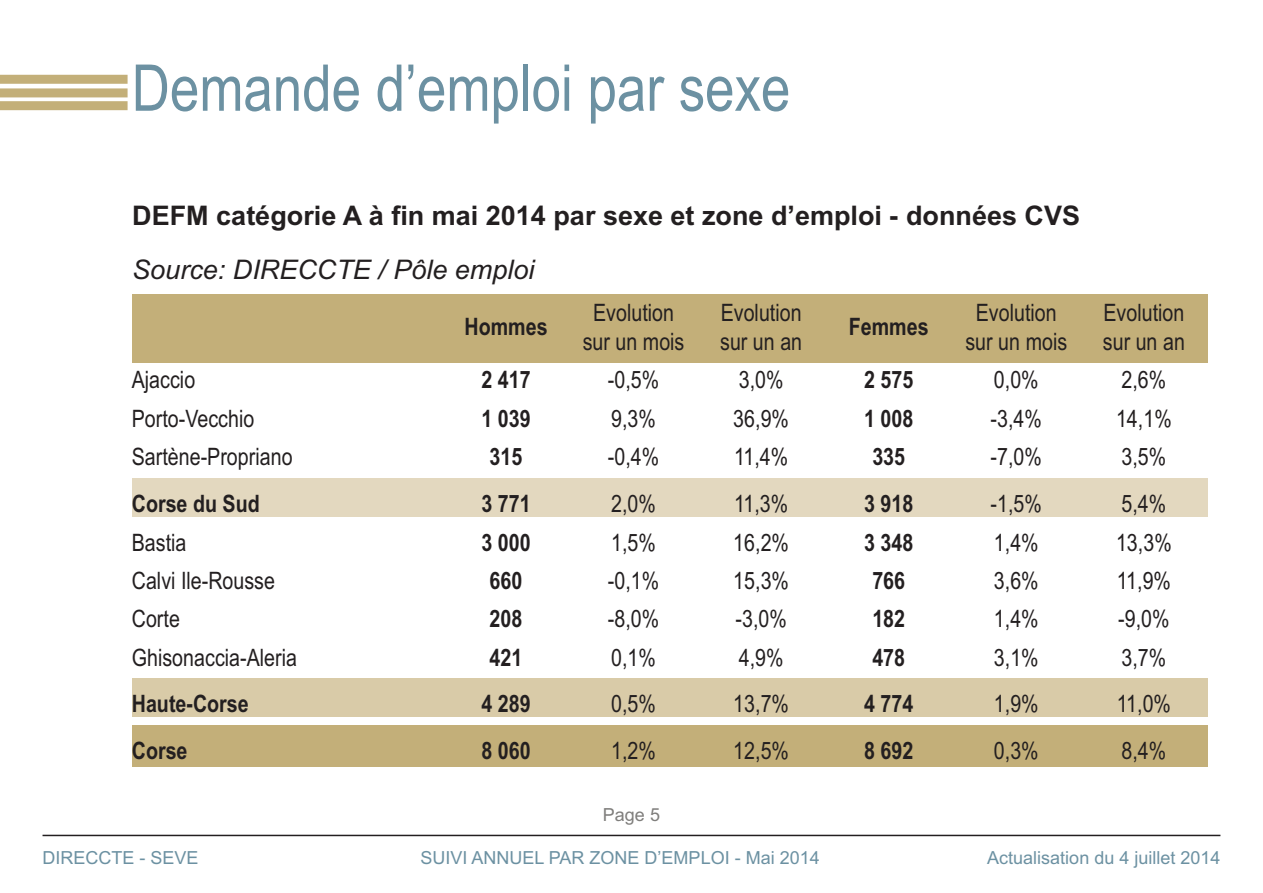
<style>
.page{position:relative;width:1263px;height:893px;background:#fff}
.page>*{position:absolute;margin:0;border:0;box-sizing:border-box;transform-origin:0 0}
.t1{font:64.5px "Arial Narrow";color:#6c91a2}
.t2{font:700 27px "Arial";color:#231f20}
.t3{font:italic 27px "Arial";color:#231f20}
.t4{font:24px/28.8px "Arial Narrow";color:#231f20;text-align:center}
.t5{font:700 24px "Arial Narrow";color:#231f20}
.t6{font:18px "Arial";color:#6c91a2}
.t7{font:18px "Arial";color:#7f7e7c}
</style>
<div class="page">
<div style="left:0;top:75px;width:128px;height:9px;background:#c3af79"></div>
<div style="left:0;top:101px;width:128px;height:9px;background:#c3af79"></div>
<div style="left:0;top:88px;width:128px;height:9px;background:#c3af79"></div>
<div style="left:132px;top:295px;width:310px;height:68px;background:#c3af79"></div>
<div style="left:442px;top:295px;width:128px;height:68px;background:#c3af79"></div>
<div style="left:570px;top:295px;width:127px;height:68px;background:#c3af79"></div>
<div style="left:697px;top:295px;width:128px;height:68px;background:#c3af79"></div>
<div style="left:825px;top:295px;width:127px;height:68px;background:#c3af79"></div>
<div style="left:952px;top:295px;width:128px;height:68px;background:#c3af79"></div>
<div style="left:1080px;top:295px;width:128px;height:68px;background:#c3af79"></div>
<div style="left:132px;top:478px;width:310px;height:39px;background:#e3d8bf"></div>
<div style="left:442px;top:478px;width:128px;height:39px;background:#e3d8bf"></div>
<div style="left:570px;top:478px;width:127px;height:39px;background:#e3d8bf"></div>
<div style="left:697px;top:478px;width:128px;height:39px;background:#e3d8bf"></div>
<div style="left:825px;top:478px;width:127px;height:39px;background:#e3d8bf"></div>
<div style="left:952px;top:478px;width:128px;height:39px;background:#e3d8bf"></div>
<div style="left:1080px;top:478px;width:128px;height:39px;background:#e3d8bf"></div>
<div style="left:132px;top:679px;width:310px;height:38px;background:#d9cba8"></div>
<div style="left:442px;top:679px;width:128px;height:38px;background:#d9cba8"></div>
<div style="left:570px;top:679px;width:127px;height:38px;background:#d9cba8"></div>
<div style="left:697px;top:679px;width:128px;height:38px;background:#d9cba8"></div>
<div style="left:825px;top:679px;width:127px;height:38px;background:#d9cba8"></div>
<div style="left:952px;top:679px;width:128px;height:38px;background:#d9cba8"></div>
<div style="left:1080px;top:679px;width:128px;height:38px;background:#d9cba8"></div>
<div style="left:132px;top:726px;width:310px;height:38px;background:#c3af79"></div>
<div style="left:442px;top:726px;width:128px;height:38px;background:#c3af79"></div>
<div style="left:570px;top:726px;width:127px;height:38px;background:#c3af79"></div>
<div style="left:697px;top:726px;width:128px;height:38px;background:#c3af79"></div>
<div style="left:825px;top:726px;width:127px;height:38px;background:#c3af79"></div>
<div style="left:952px;top:726px;width:128px;height:38px;background:#c3af79"></div>
<div style="left:1080px;top:726px;width:128px;height:38px;background:#c3af79"></div>
<hr style="left:132px;top:764px;width:310px;height:2px;background:#c3af79">
<hr style="left:442px;top:764px;width:128px;height:2px;background:#c3af79">
<hr style="left:570px;top:764px;width:127px;height:2px;background:#c3af79">
<hr style="left:697px;top:764px;width:128px;height:2px;background:#c3af79">
<hr style="left:825px;top:764px;width:127px;height:2px;background:#c3af79">
<hr style="left:952px;top:764px;width:128px;height:2px;background:#c3af79">
<hr style="left:1080px;top:764px;width:128px;height:2px;background:#c3af79">
<hr style="left:43px;top:835px;width:1177px;height:1px;background:#231f20">
<h1 class="t1" style="left:132px;top:51px;width:660px">Demande d’emploi par sexe</h1>
<p class="t2" style="left:132px;top:200px;width:949px">DEFM catégorie A à fin mai 2014 par sexe et zone d’emploi - données CVS</p>
<p class="t3" style="left:132px;top:254px;width:404px">Source: DIRECCTE / Pôle emploi</p>
<p class="t5" style="left:464px;top:313px;width:85px">Hommes</p>
<p class="t4" style="left:583px;top:298px;width:103px">Evolution sur un mois</p>
<p class="t4" style="left:720px;top:298px;width:84px;text-align:left">Evolution sur un an</p>
<p class="t5" style="left:849px;top:313px;width:81px">Femmes</p>
<p class="t4" style="left:965px;top:298px;width:103px">Evolution sur un mois</p>
<p class="t4" style="left:1103px;top:298px;width:84px;text-align:left">Evolution sur un an</p>
<p class="t4" style="left:132px;top:366px;width:65px">Ajaccio</p>
<p class="t5" style="left:481px;top:366px;width:51px">2 417</p>
<p class="t4" style="left:608px;top:366px;width:53px">-0,5%</p>
<p class="t4" style="left:739px;top:366px;width:46px">3,0%</p>
<p class="t5" style="left:864px;top:366px;width:51px">2 575</p>
<p class="t4" style="left:994px;top:366px;width:46px">0,0%</p>
<p class="t4" style="left:1121px;top:366px;width:46px">2,6%</p>
<p class="t4" style="left:132px;top:404px;width:124px">Porto-Vecchio</p>
<p class="t5" style="left:481px;top:404px;width:51px">1 039</p>
<p class="t4" style="left:611px;top:404px;width:46px">9,3%</p>
<p class="t4" style="left:733px;top:404px;width:57px">36,9%</p>
<p class="t5" style="left:864px;top:404px;width:51px">1 008</p>
<p class="t4" style="left:991px;top:404px;width:53px">-3,4%</p>
<p class="t4" style="left:1116px;top:404px;width:57px">14,1%</p>
<p class="t4" style="left:132px;top:443px;width:162px">Sartène-Propriano</p>
<p class="t5" style="left:490px;top:443px;width:34px">315</p>
<p class="t4" style="left:608px;top:443px;width:53px">-0,4%</p>
<p class="t4" style="left:734px;top:443px;width:56px">11,4%</p>
<p class="t5" style="left:872px;top:443px;width:34px">335</p>
<p class="t4" style="left:991px;top:443px;width:53px">-7,0%</p>
<p class="t4" style="left:1121px;top:443px;width:46px">3,5%</p>
<p class="t5" style="left:132px;top:489px;width:129px">Corse du Sud</p>
<p class="t5" style="left:481px;top:489px;width:51px">3 771</p>
<p class="t4" style="left:611px;top:489px;width:46px">2,0%</p>
<p class="t4" style="left:734px;top:489px;width:56px">11,3%</p>
<p class="t5" style="left:864px;top:489px;width:51px">3 918</p>
<p class="t4" style="left:991px;top:489px;width:53px">-1,5%</p>
<p class="t4" style="left:1121px;top:489px;width:46px">5,4%</p>
<p class="t4" style="left:132px;top:528px;width:56px">Bastia</p>
<p class="t5" style="left:481px;top:528px;width:51px">3 000</p>
<p class="t4" style="left:611px;top:528px;width:46px">1,5%</p>
<p class="t4" style="left:733px;top:528px;width:57px">16,2%</p>
<p class="t5" style="left:864px;top:528px;width:51px">3 348</p>
<p class="t4" style="left:994px;top:528px;width:46px">1,4%</p>
<p class="t4" style="left:1116px;top:528px;width:57px">13,3%</p>
<p class="t4" style="left:132px;top:566px;width:145px">Calvi Ile-Rousse</p>
<p class="t5" style="left:490px;top:567px;width:34px">660</p>
<p class="t4" style="left:608px;top:566px;width:53px">-0,1%</p>
<p class="t4" style="left:733px;top:566px;width:57px">15,3%</p>
<p class="t5" style="left:872px;top:567px;width:34px">766</p>
<p class="t4" style="left:994px;top:566px;width:46px">3,6%</p>
<p class="t4" style="left:1117px;top:566px;width:56px">11,9%</p>
<p class="t4" style="left:132px;top:605px;width:50px">Corte</p>
<p class="t5" style="left:490px;top:605px;width:34px">208</p>
<p class="t4" style="left:608px;top:605px;width:53px">-8,0%</p>
<p class="t4" style="left:735px;top:605px;width:53px">-3,0%</p>
<p class="t5" style="left:872px;top:605px;width:34px">182</p>
<p class="t4" style="left:994px;top:605px;width:46px">1,4%</p>
<p class="t4" style="left:1118px;top:605px;width:53px">-9,0%</p>
<p class="t4" style="left:132px;top:643px;width:167px">Ghisonaccia-Aleria</p>
<p class="t5" style="left:490px;top:643px;width:34px">421</p>
<p class="t4" style="left:611px;top:643px;width:46px">0,1%</p>
<p class="t4" style="left:739px;top:643px;width:46px">4,9%</p>
<p class="t5" style="left:872px;top:643px;width:34px">478</p>
<p class="t4" style="left:994px;top:643px;width:46px">3,1%</p>
<p class="t4" style="left:1121px;top:643px;width:46px">3,7%</p>
<p class="t5" style="left:132px;top:690px;width:118px">Haute-Corse</p>
<p class="t5" style="left:481px;top:690px;width:51px">4 289</p>
<p class="t4" style="left:611px;top:689px;width:46px">0,5%</p>
<p class="t4" style="left:733px;top:689px;width:57px">13,7%</p>
<p class="t5" style="left:864px;top:690px;width:51px">4 774</p>
<p class="t4" style="left:994px;top:689px;width:46px">1,9%</p>
<p class="t4" style="left:1117px;top:689px;width:56px">11,0%</p>
<p class="t5" style="left:132px;top:737px;width:57px">Corse</p>
<p class="t5" style="left:481px;top:737px;width:51px">8 060</p>
<p class="t4" style="left:611px;top:736px;width:46px">1,2%</p>
<p class="t4" style="left:733px;top:736px;width:57px">12,5%</p>
<p class="t5" style="left:864px;top:737px;width:51px">8 692</p>
<p class="t4" style="left:994px;top:736px;width:46px">0,3%</p>
<p class="t4" style="left:1121px;top:736px;width:46px">8,4%</p>
<p class="t7" style="left:603px;top:804px;width:59px">Page 5</p>
<p class="t6" style="left:43px;top:847px;width:158px">DIRECCTE - SEVE</p>
<p class="t6" style="left:421px;top:847px;width:401px">SUIVI ANNUEL PAR ZONE D’EMPLOI - Mai 2014</p>
<p class="t6" style="left:987px;top:847px;width:235px">Actualisation du 4 juillet 2014</p>
</div>
